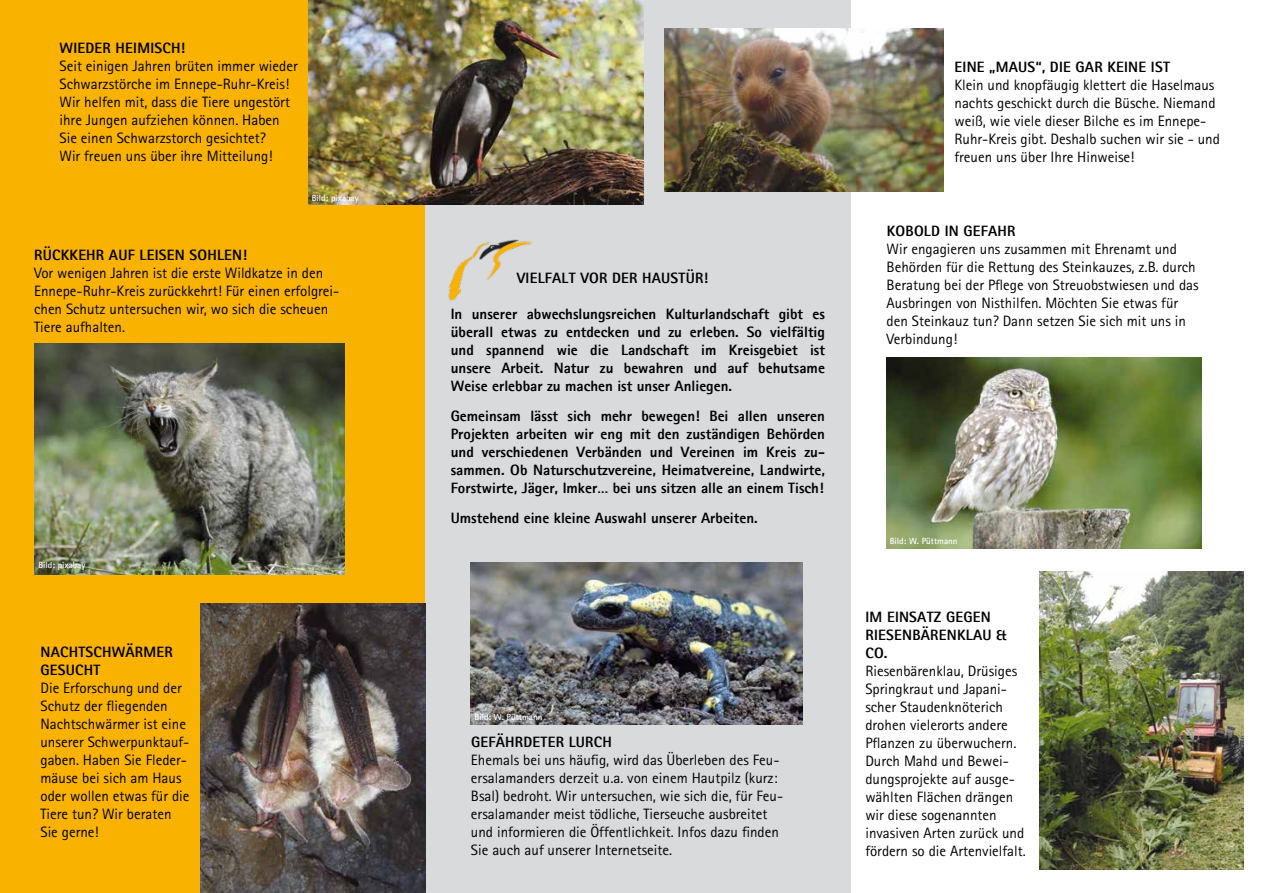
<style>
.page{position:relative;width:1263px;height:893px;background:#fff}
.page>*{position:absolute;margin:0;border:0;box-sizing:border-box;transform-origin:0 0}
.t1{font:15px/18px "Rotis Sans Serif Std";color:#000}
.t2{font:800 15px/18px "AT Rotis Sans Serif";letter-spacing:.015em;color:#000;text-align:justify}
.t3{font:700 9px "AT Rotis Sans Serif";color:#fff}
</style>
<div class="page">
<div style="left:0;top:0;width:838px;height:893px;background:#f9b200"></div>
<div style="left:425px;top:0;width:425px;height:893px;background:#d9dadb"></div>
<img style="left:887px;top:357px;width:314px;height:191px">
<img style="left:308px;top:0;width:335px;height:205px">
<img style="left:201px;top:603px;width:224px;height:290px">
<img style="left:1040px;top:572px;width:204px;height:298px">
<img style="left:664px;top:28px;width:280px;height:164px">
<img style="left:34px;top:344px;width:310px;height:230px">
<img style="left:448px;top:239px;width:85px;height:62px">
<img style="left:471px;top:562px;width:331px;height:162px">
<p class="t2" style="left:60px;top:39px;width:127px">WIEDER HEIMISCH!</p>
<p class="t1" style="left:60px;top:57px;width:240px">Seit einigen Jahren brüten immer wieder Schwarzstörche im Ennepe-Ruhr-Kreis!<br>Wir helfen mit, dass die Tiere ungestört ihre Jungen aufziehen können. Haben Sie einen Schwarzstorch gesichtet?<br>Wir freuen uns über ihre Mitteilung!</p>
<p class="t3" style="left:312px;top:192px;width:48px">Bild: pixabay</p>
<p class="t2" style="left:34px;top:246px;width:214px">RÜCKKEHR AUF LEISEN SOHLEN!</p>
<p class="t1" style="left:34px;top:264px;width:307px">Vor wenigen Jahren ist die erste Wildkatze in den Ennepe-Ruhr-Kreis zurückkehrt! Für einen erfolgrei&shy;chen Schutz untersuchen wir, wo sich die scheuen Tiere aufhalten.</p>
<p class="t3" style="left:38px;top:560px;width:48px">Bild: pixabay</p>
<p class="t2" style="left:41px;top:642px;width:134px">NACHTSCHWÄRMER<br>GESUCHT</p>
<p class="t1" style="left:40px;top:678px;width:151px">Die Erforschung und der<br>Schutz der fliegenden<br>Nachtschwärmer ist eine unserer Schwerpunktauf&shy;gaben. Haben Sie Fleder&shy;mäuse bei sich am Haus oder wollen etwas für die<br>Tiere tun? Wir beraten<br>Sie gerne!</p>
<p class="t2" style="left:517px;top:269px;width:193px">VIELFALT VOR DER HAUSTÜR!</p>
<p class="t2" style="left:451px;top:305px;width:376px">In unserer abwechslungsreichen Kulturlandschaft gibt es überall etwas zu entdecken und zu erleben. So vielfältig und spannend wie die Landschaft im Kreisgebiet ist unsere Arbeit. Natur zu bewahren und auf behutsame Weise erlebbar zu machen ist unser Anliegen.</p>
<p class="t2" style="left:451px;top:407px;width:376px">Gemeinsam lässt sich mehr bewegen! Bei allen unseren Projekten arbeiten wir eng mit den zuständigen Behörden und verschiedenen Verbänden und Vereinen im Kreis zu&shy;sammen. Ob Naturschutzvereine, Heimatvereine, Landwirte, Forstwirte, Jäger, Imker… bei uns sitzen alle an einem Tisch!</p>
<p class="t2" style="left:451px;top:509px;width:308px">Umstehend eine kleine Auswahl unserer Arbeiten.</p>
<p class="t3" style="left:475px;top:711px;width:69px">Bild: W. Püttmann</p>
<p class="t2" style="left:471px;top:733px;width:142px">GEFÄHRDETER LURCH</p>
<p class="t1" style="left:471px;top:751px;width:314px">Ehemals bei uns häufig, wird das Überleben des Feu&shy;ersalamanders derzeit u.a. von einem Hautpilz (kurz:<br>Bsal) bedroht. Wir untersuchen, wie sich die, für Feu&shy;ersalamander meist tödliche, Tierseuche ausbreitet und informieren die Öffentlichkeit. Infos dazu finden Sie auch auf unserer Internetseite.</p>
<p class="t2" style="left:955px;top:58px;width:217px">EINE „MAUS“, DIE GAR KEINE IST</p>
<p class="t1" style="left:954px;top:76px;width:267px">Klein und knopfäugig klettert die Haselmaus nachts geschickt durch die Büsche. Niemand weiß, wie viele dieser Bilche es im Ennepe-Ruhr-Kreis gibt. Deshalb suchen wir sie - und freuen uns über Ihre Hinweise!</p>
<p class="t2" style="left:887px;top:221px;width:130px">KOBOLD IN GEFAHR</p>
<p class="t1" style="left:887px;top:239px;width:314px">Wir engagieren uns zusammen mit Ehrenamt und Behörden für die Rettung des Steinkauzes, z.B. durch Beratung bei der Pflege von Streuobstwiesen und das Ausbringen von Nisthilfen. Möchten Sie etwas für den Steinkauz tun? Dann setzen Sie sich mit uns in Verbindung!</p>
<p class="t3" style="left:890px;top:535px;width:69px">Bild: W. Püttmann</p>
<p class="t2" style="left:865px;top:608px;width:142px;text-align:left">IM EINSATZ GEGEN<br>RIESENBÄRENKLAU &amp;<br>CO.</p>
<p class="t1" style="left:865px;top:662px;width:162px">Riesenbärenklau, Drüsiges<br>Springkraut und Japani&shy;scher Staudenknöterich drohen vielerorts andere<br>Pflanzen zu überwuchern.<br>Durch Mahd und Bewei&shy;dungsprojekte auf ausge&shy;wählten Flächen drängen wir diese sogenannten invasiven Arten zurück und fördern so die Artenvielfalt.</p>
</div>
